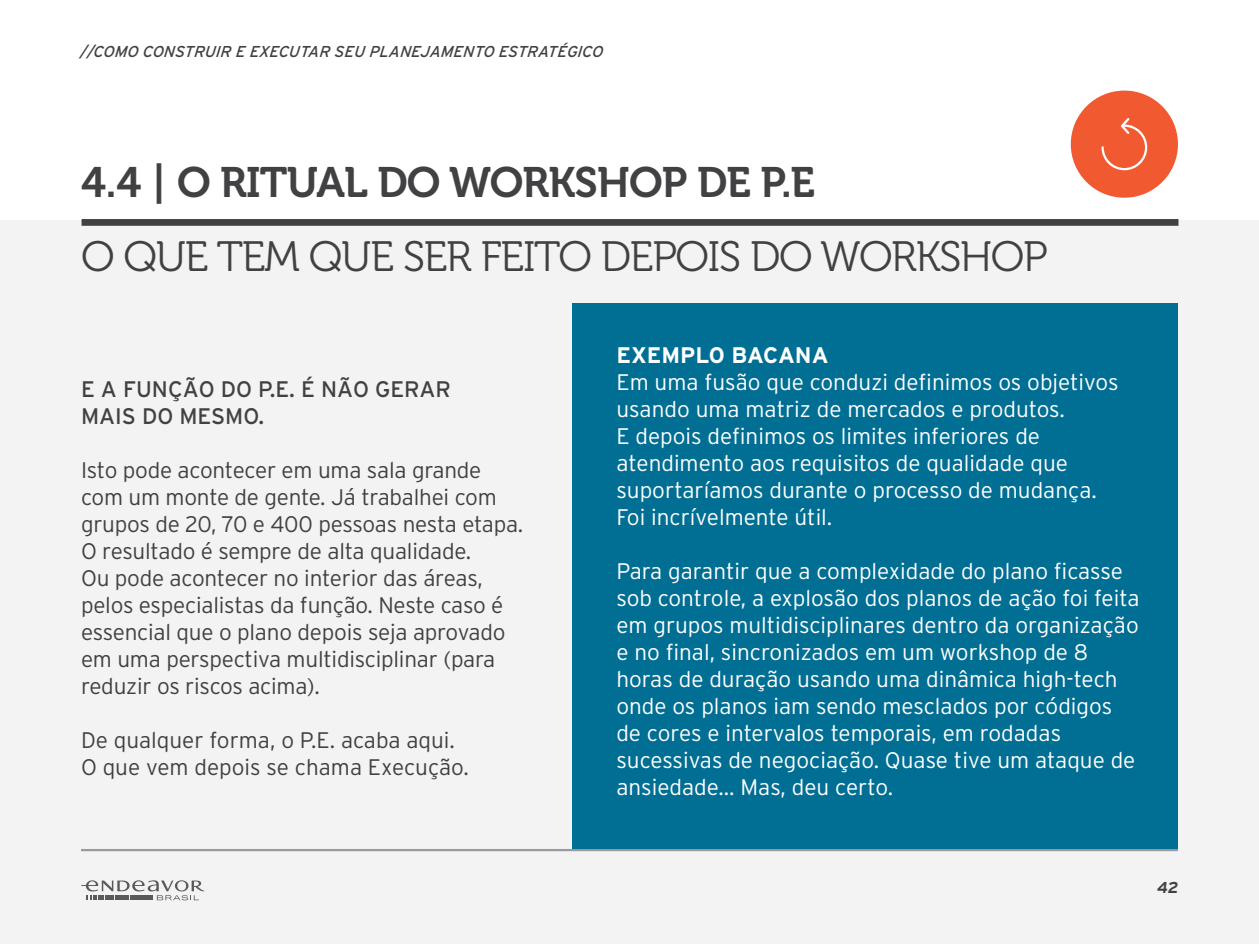
<style>
.page{position:relative;width:1259px;height:944px;background:#fff}
.page>*{position:absolute;margin:0;border:0;box-sizing:border-box;transform-origin:0 0}
.t1{font:42.3px "Museo 300";letter-spacing:-.03em;color:#414042}
.t2{font:42.3px "Museo 700";letter-spacing:-.02em;color:#414042}
.t3{font:300 22.5px/27px "Interstate";color:#fff}
.t4{font:300 22.5px/27px "Interstate";letter-spacing:-.01em;color:#414042}
.t5{font:22.5px "Interstate";color:#414042}
.t6{font:700 22.5px "Interstate";color:#fff}
.t7{font:italic 15.75px "Interstate";color:#414042}
.t8{font:700 15.75px "Interstate";color:#414042}
</style>
<div class="page">
<div style="left:0;top:220px;width:1259px;height:724px;background:#f3f3f4"></div>
<svg style="left:81px;top:880px;width:123px;height:20px"></svg>
<div style="left:82px;top:219px;width:1096px;height:7px;background:#414042"></div>
<div style="left:572px;top:303px;width:606px;height:545px;background:#006f93"></div>
<div style="left:1070px;top:91px;width:108px;height:107px;background:#f15a31;border-radius:50%"></div>
<svg style="left:1101px;top:118px;width:46px;height:52px"></svg>
<hr style="left:81px;top:849px;width:1097px;height:2px;background:#414042">
<p class="t7" style="left:80px;top:42px;width:527px">//COMO CONSTRUIR E EXECUTAR SEU PLANEJAMENTO ESTRATÉGICO</p>
<h1 class="t2" style="left:81px;top:159px;width:733px">4.4 | O RITUAL DO WORKSHOP DE P.E</h1>
<h1 class="t1" style="left:81px;top:233px;width:968px">O QUE TEM QUE SER FEITO DEPOIS DO WORKSHOP</h1>
<p class="t5" style="left:81px;top:377px;width:27px">E AFUN</p>
<p class="t5" style="left:168px;top:377px;width:43px">ÇÃODO</p>
<p class="t5" style="left:258px;top:377px;width:108px">P.E. É NÃOGERAR</p>
<p class="t5" style="left:81px;top:404px;width:14px">MAI</p>
<p class="t5" style="left:122px;top:404px;width:28px">S DOME</p>
<p class="t5" style="left:211px;top:404px;width:55px">SMO.</p>
<p class="t4" style="left:81px;top:457px;width:444px">Isto pode acontecer em uma sala grande com um monte de gente. Já trabalhei com grupos de 20, 70 e 400 pessoas nesta etapa.<br>O resultado é sempre de alta qualidade.<br>Ou pode acontecer no interior das áreas, pelos especialistas da função. Neste caso é essencial que o plano depois seja aprovado em uma perspectiva multidisciplinar (para reduzir os riscos acima).</p>
<p class="t4" style="left:81px;top:727px;width:389px">De qualquer forma, o P.E. acaba aqui.<br>O que vem depois se chama Execução.</p>
<p class="t6" style="left:616px;top:343px;width:179px">EXEMPLO BACANA</p>
<p class="t3" style="left:616px;top:369px;width:503px">Em uma fusão que conduzi definimos os objetivos usando uma matriz de mercados e produtos.<br>E depois definimos os limites inferiores de atendimento aos requisitos de qualidade que suportaríamos durante o processo de mudança.<br>Foi incrívelmente útil.</p>
<p class="t3" style="left:616px;top:558px;width:525px">Para garantir que a complexidade do plano ficasse sob controle, a explosão dos planos de ação foi feita em grupos multidisciplinares dentro da organização e no final, sincronizados em um workshop de 8 horas de duração usando uma dinâmica high-tech onde os planos iam sendo mesclados por códigos de cores e intervalos temporais, em rodadas sucessivas de negociação. Quase tive um ataque de ansiedade... Mas, deu certo.</p>
<p class="t8" style="left:1156px;top:879px;width:25px">42</p>
</div>
